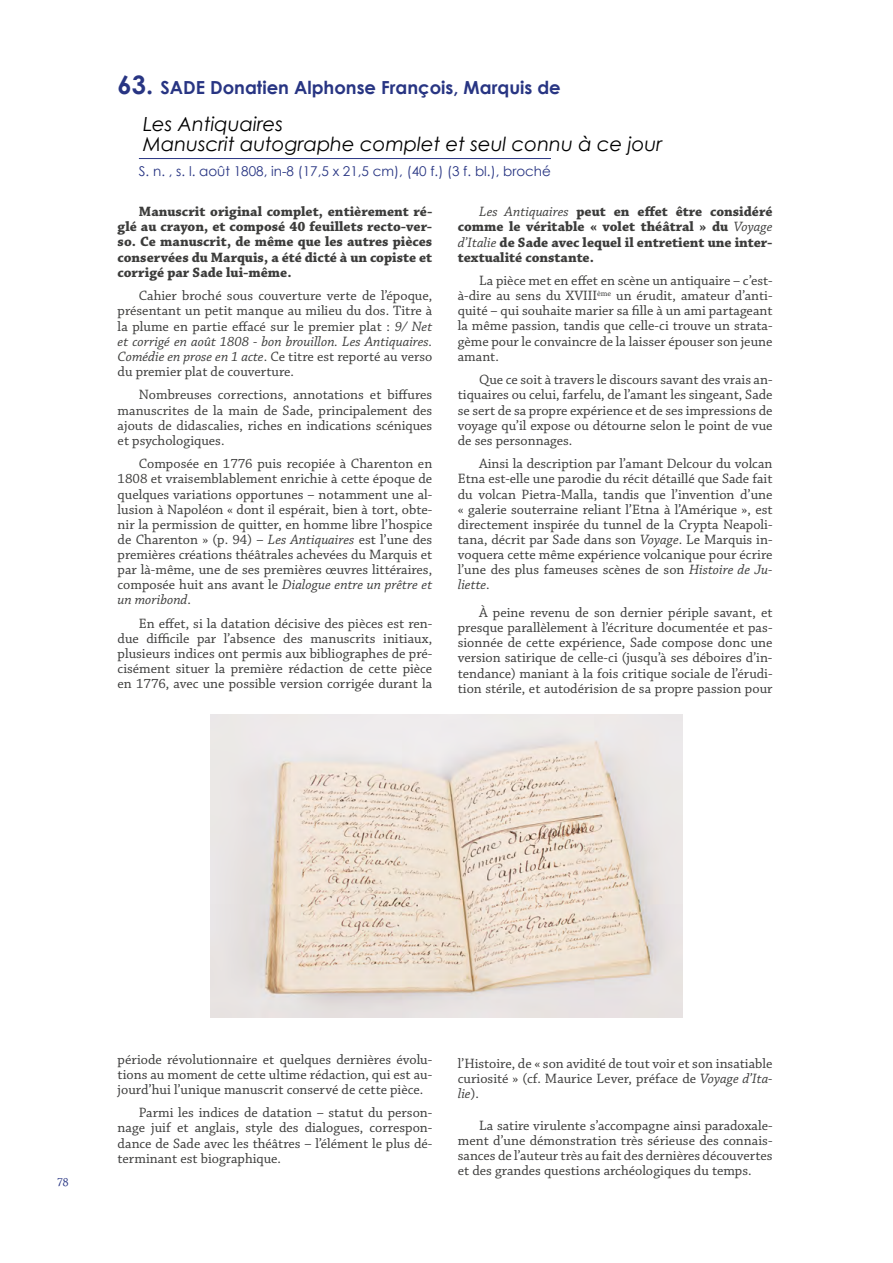
<style>
.page{position:relative;width:893px;height:1263px;background:#fff}
.page>*{position:absolute;margin:0;border:0;box-sizing:border-box;transform-origin:0 0}
.t1{font:italic 19.5px/19.6px "Century Gothic";color:#000}
.t2{font:700 18px "Century Gothic";color:#283583}
.t3{font:14.25px/15.1px "Chaparral Pro";color:#3c3c3b;text-align:justify}
.t4{font:700 14.25px/15.1px "Chaparral Pro";color:#3c3c3b;text-align:justify}
.t5{font:13.5px "Century Gothic";color:#283583}
.t6{font:13.5px "Optimus Princeps";color:#283583}
.s1{font-size:25.5px}
.s2{font-style:italic}
.s3{font-weight:400;font-style:italic}
</style>
<div class="page">
<hr style="left:139px;top:158px;width:412px;height:1px;background:#283583">
<img style="left:210px;top:714px;width:473px;height:304px">
<p class="t2" style="left:118px;top:74px;width:445px"><span class="s1">63.</span> SADE Donatien Alphonse François, Marquis de</p>
<h1 class="t1" style="left:143px;top:114px;width:521px">Les Antiquaires<br>Manuscrit autographe complet et seul connu à ce jour</h1>
<p class="t5" style="left:139px;top:161px;width:414px">S. n. , s. l. août 1808, in-8 (17,5 x 21,5 cm), (40 f.) (3 f. bl.), broché</p>
<p class="t4" style="left:118px;top:204px;width:316px;text-indent:21px">Manuscrit original complet, entièrement ré&shy;glé au crayon, et composé 40 feuillets recto-ver&shy;so. Ce manuscrit, de même que les autres pièces conservées du Marquis, a été dicté à un copiste et corrigé par Sade lui-même.</p>
<p class="t3" style="left:118px;top:289px;width:316px;text-indent:21px">Cahier broché sous couverture verte de l’époque, présentant un petit manque au milieu du dos. Titre à la plume en partie effacé sur le premier plat : <span class="s2">9/ Net et corrigé en août 1808 - bon brouillon. Les Antiquaires.<br>Comédie en prose en 1 acte</span>. Ce titre est reporté au verso du premier plat de couverture.</p>
<p class="t3" style="left:118px;top:388px;width:316px;text-indent:21px">Nombreuses corrections, annotations et biffures manuscrites de la main de Sade, principalement des ajouts de didascalies, riches en indications scéniques et psychologiques.</p>
<p class="t3" style="left:118px;top:457px;width:316px;text-indent:21px">Composée en 1776 puis recopiée à Charenton en 1808 et vraisemblablement enrichie à cette époque de quelques variations opportunes – notamment une al&shy;lusion à Napoléon « dont il espérait, bien à tort, obte&shy;nir la permission de quitter, en homme libre l’hospice de Charenton » (p. 94) – <span class="s2">Les Antiquaires</span> est l’une des premières créations théâtrales achevées du Marquis et par là-même, une de ses premières œuvres littéraires, composée huit ans avant le <span class="s2">Dialogue entre un prêtre et un moribond</span>.</p>
<p class="t3" style="left:118px;top:616px;width:316px;text-indent:21px">En effet, si la datation décisive des pièces est ren&shy;due difficile par l’absence des manuscrits initiaux, plusieurs indices ont permis aux bibliographes de pré&shy;cisément situer la première rédaction de cette pièce en 1776, avec une possible version corrigée durant la</p>
<p class="t4" style="left:458px;top:205px;width:316px;text-indent:21px"><span class="s3">Les Antiquaires</span> peut en effet être considéré comme le véritable « volet théâtral » du <span class="s3">Voyage d’Italie</span> de Sade avec lequel il entretient une inter&shy;textualité constante.</p>
<p class="t3" style="left:458px;top:274px;width:316px;text-indent:21px">La pièce met en effet en scène un antiquaire – c’est&shy;à-dire au sens du XVIII<sup>ème</sup> un érudit, amateur d’anti&shy;quité – qui souhaite marier sa fille à un ami partageant la même passion, tandis que celle-ci trouve un strata&shy;gème pour le convaincre de la laisser épouser son jeune amant.</p>
<p class="t3" style="left:458px;top:373px;width:316px;text-indent:21px">Que ce soit à travers le discours savant des vrais an&shy;tiquaires ou celui, farfelu, de l’amant les singeant, Sade se sert de sa propre expérience et de ses impressions de voyage qu’il expose ou détourne selon le point de vue de ses personnages.</p>
<p class="t3" style="left:458px;top:457px;width:316px;text-indent:21px">Ainsi la description par l’amant Delcour du volcan Etna est-elle une parodie du récit détaillé que Sade fait du volcan Pietra-Malla, tandis que l’invention d’une « galerie souterraine reliant l’Etna à l’Amérique », est directement inspirée du tunnel de la Crypta Neapoli&shy;tana, décrit par Sade dans son <span class="s2">Voyage</span>. Le Marquis in&shy;voquera cette même expérience volcanique pour écrire l’une des plus fameuses scènes de son <span class="s2">Histoire de Ju&shy;liette</span>.</p>
<p class="t3" style="left:458px;top:605px;width:316px;text-indent:21px">À peine revenu de son dernier périple savant, et presque parallèlement à l’écriture documentée et pas&shy;sionnée de cette expérience, Sade compose donc une version satirique de celle-ci (jusqu’à ses déboires d’in&shy;tendance) maniant à la fois critique sociale de l’érudi&shy;tion stérile, et autodérision de sa propre passion pour</p>
<p class="t6" style="left:57px;top:1176px;width:13px">78</p>
<p class="t3" style="left:118px;top:1052px;width:316px">période révolutionnaire et quelques dernières évolu&shy;tions au moment de cette ultime rédaction, qui est au&shy;jourd’hui l’unique manuscrit conservé de cette pièce.</p>
<p class="t3" style="left:118px;top:1106px;width:316px;text-indent:21px">Parmi les indices de datation – statut du person&shy;nage juif et anglais, style des dialogues, correspon&shy;dance de Sade avec les théâtres – l’élément le plus dé&shy;terminant est biographique.</p>
<p class="t3" style="left:458px;top:1056px;width:316px">l’Histoire, de « son avidité de tout voir et son insatiable curiosité » (cf. Maurice Lever, préface de <span class="s2">Voyage d’Ita&shy;lie</span>).</p>
<p class="t3" style="left:458px;top:1118px;width:316px;text-indent:21px">La satire virulente s’accompagne ainsi paradoxale&shy;ment d’une démonstration très sérieuse des connais&shy;sances de l’auteur très au fait des dernières découvertes et des grandes questions archéologiques du temps.</p>
</div>
